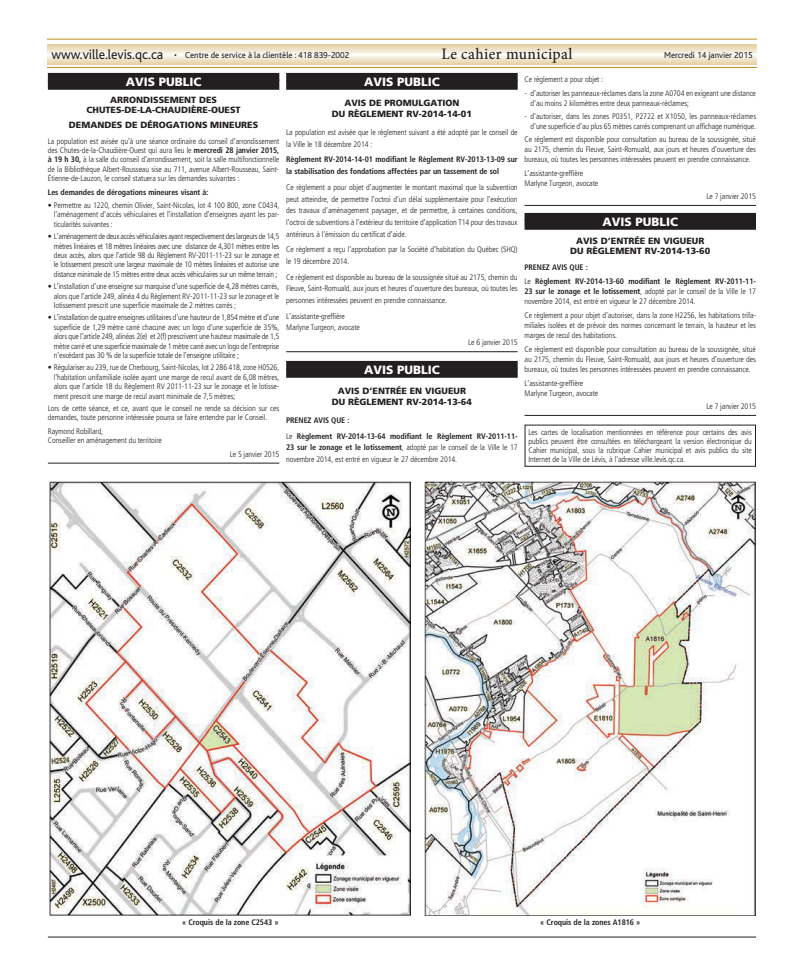
<style>
.page{position:relative;width:792px;height:973px;background:#fff}
.page>*{position:absolute;margin:0;border:0;box-sizing:border-box;transform-origin:0 0}
.t1{font:500 16px "Minion Pro";color:#231f20}
.t2{font:900 12px "Frutiger LT Std";color:#fff}
.t3{font:900 9px/11.7px "Frutiger LT Std";color:#231f20;text-align:center}
.t4{font:9px "Bliss";color:#231f20}
.t5{font:300 condensed 8px/9.4px "Frutiger LT Std";letter-spacing:-.01em;color:#231f20;text-align:justify}
.t6{font:700 condensed 8px/11.7px "Frutiger LT Std";letter-spacing:-.01em;color:#231f20}
.s1{font-size:14px}
.s2{font-weight:700}
.s3{font-weight:300}
</style>
<div class="page">
<svg style="left:48px;top:38px;width:708px;height:29px"></svg>
<svg style="left:48px;top:44px;width:708px;height:21px;background:#efe3c9"></svg>
<hr style="left:48px;top:39px;width:708px;height:1px;background:#b89112">
<hr style="left:48px;top:67px;width:708px;height:1px;background:#b89112">
<hr style="left:48px;top:937px;width:708px;height:1px;background:#231f20">
<div style="left:48px;top:73px;width:231px;height:8px;background:#231f20"></div>
<div style="left:48px;top:80px;width:231px;height:10px;background:#231f20"></div>
<hr style="left:48px;top:463px;width:231px;height:1px;background:#231f20">
<div style="left:286px;top:73px;width:232px;height:8px;background:#231f20"></div>
<div style="left:286px;top:80px;width:232px;height:10px;background:#231f20"></div>
<hr style="left:286px;top:351px;width:232px;height:1px;background:#231f20">
<div style="left:286px;top:361px;width:232px;height:8px;background:#231f20"></div>
<div style="left:286px;top:368px;width:232px;height:10px;background:#231f20"></div>
<hr style="left:524px;top:205px;width:232px;height:1px;background:#231f20">
<div style="left:524px;top:213px;width:232px;height:8px;background:#231f20"></div>
<div style="left:524px;top:220px;width:232px;height:10px;background:#231f20"></div>
<hr style="left:524px;top:415px;width:232px;height:1px;background:#231f20">
<img style="left:49px;top:481px;width:361px;height:434px">
<img style="left:425px;top:481px;width:330px;height:434px">
<div style="left:524px;top:425px;width:232px;height:42px;border:1px solid #231f20"></div>
<p class="t4" style="left:52px;top:50px;width:299px"><span class="s1">www.ville.levis.qc.ca</span> • Centre de service à la clientèle : 418 839-2002</p>
<h1 class="t1" style="left:441px;top:43px;width:133px">Le cahier municipal</h1>
<p class="t4" style="left:664px;top:51px;width:90px">Mercredi 14 janvier 2015</p>
<h2 class="t2" style="left:126px;top:74px;width:77px">AVIS PUBLIC</h2>
<p class="t3" style="left:87px;top:95px;width:156px;line-height:9.4px">ARRONDISSEMENT DES<br>CHUTES-DE-LA-CHAUDIÈRE-OUEST</p>
<p class="t3" style="left:69px;top:119px;width:191px">DEMANDES DE DÉROGATIONS MINEURES</p>
<p class="t5" style="left:48px;top:136px;width:233px">La population est avisée qu’à une séance ordinaire du conseil d’arrondissement des Chutes-de-la-Chaudière-Ouest qui aura lieu le <span class="s2">mercredi 28 janvier 2015, à 19 h 30,</span> à la salle du conseil d’arrondissement, soit la salle multifonctionnelle de la Bibliothèque Albert-Rousseau sise au 711, avenue Albert-Rousseau, Saint-Étienne-de-Lauzon, le conseil statuera sur les demandes suivantes :</p>
<p class="t6" style="left:48px;top:186px;width:162px">Les demandes de dérogations mineures visant à:</p>
<p class="t5" style="left:54px;top:201px;width:227px;text-indent:-6px">• Permettre au 1220, chemin Olivier, Saint-Nicolas, lot 4 100 800, zone C0434, l’aménagement d’accès véhiculaires et l’installation d’enseignes ayant les par&shy;ticularités suivantes :</p>
<p class="t5" style="left:54px;top:232px;width:227px;text-indent:-6px">• L’aménagement de deux accès véhiculaires ayant respectivement des largeurs de 14,5 mètres linéaires et 18 mètres linéaires avec une distance de 4,301 mètres entre les deux accès, alors que l’article 98 du Règlement RV-2011-11-23 sur le zonage et le lotissement prescrit une largeur maximale de 10 mètres linéaires et autorise une distance minimale de 15 mètres entre deux accès véhiculaires sur un même terrain ;</p>
<p class="t5" style="left:54px;top:282px;width:227px;text-indent:-6px">• L’installation d’une enseigne sur marquise d’une superficie de 4,28 mètres carrés, alors que l’article 249, alinéa 4 du Règlement RV-2011-11-23 sur le zonage et le lotissement prescrit une superficie maximale de 2 mètres carrés ;</p>
<p class="t5" style="left:54px;top:313px;width:227px;text-indent:-6px">• L’installation de quatre enseignes utilitaires d’une hauteur de 1,854 mètre et d’une superficie de 1,29 mètre carré chacune avec un logo d’une superficie de 35%, alors que l’article 249, alinéas 2(e) et 2(f) prescrivent une hauteur maximale de 1,5 mètre carré et une superficie maximale de 1 mètre carré avec un logo de l’entreprise n’excédant pas 30 % de la superficie totale de l’enseigne utilitaire ;</p>
<p class="t5" style="left:54px;top:363px;width:227px;text-indent:-6px">• Régulariser au 239, rue de Cherbourg, Saint-Nicolas, lot 2 286 418, zone H0526, l’habitation unifamiliale isolée ayant une marge de recul avant de 6,08 mètres, alors que l’article 18 du Règlement RV 2011-11-23 sur le zonage et le lotisse&shy;ment prescrit une marge de recul avant minimale de 7,5 mètres;</p>
<p class="t5" style="left:48px;top:404px;width:233px">Lors de cette séance, et ce, avant que le conseil ne rende sa décision sur ces demandes, toute personne intéressée pourra se faire entendre par le Conseil.</p>
<p class="t5" style="left:48px;top:426px;width:116px">Raymond Robillard,<br>Conseiller en aménagement du territoire</p>
<p class="t5" style="left:230px;top:449px;width:51px">Le 5 janvier 2015</p>
<p class="t5" style="left:524px;top:75px;width:80px">Ce règlement a pour objet :</p>
<p class="t5" style="left:530px;top:88px;width:227px;line-height:10px;text-indent:-6px">- d’autoriser les panneaux-réclames dans la zone A0704 en exigeant une distance d’au moins 2 kilomètres entre deux panneaux-réclames;</p>
<p class="t5" style="left:524px;top:111px;width:233px;line-height:10px;text-align:right">- d’autoriser, dans les zones P0351, P2722 et X1050, les panneaux-réclames d’une superficie d’au plus 65 mètres carrés comprenant un affichage numérique.</p>
<p class="t5" style="left:524px;top:134px;width:233px;line-height:10px">Ce règlement est disponible pour consultation au bureau de la soussignée, situé au 2175, chemin du Fleuve, Saint-Romuald, aux jours et heures d’ouverture des bureaux, où toutes les personnes intéressées peuvent en prendre connaissance.</p>
<p class="t5" style="left:524px;top:168px;width:75px;line-height:10px">L’assistante-greffière<br>Marlyne Turgeon, avocate</p>
<p class="t5" style="left:706px;top:192px;width:51px">Le 7 janvier 2015</p>
<h2 class="t2" style="left:602px;top:214px;width:77px">AVIS PUBLIC</h2>
<p class="t3" style="left:570px;top:236px;width:142px;line-height:10px">AVIS D’ENTRÉE EN VIGUEUR<br>DU RÈGLEMENT RV-2014-13-60</p>
<p class="t6" style="left:524px;top:260px;width:233px;line-height:14px">PRENEZ AVIS QUE :<br><span class="s3">Le</span> Règlement RV-2014-13-60 modifiant le Règlement RV-2011-11-</p>
<p class="t5" style="left:524px;top:286px;width:233px;line-height:10px"><span class="s2">23 sur le zonage et le lotissement</span>, adopté par le conseil de la Ville le 17 novembre 2014, est entré en vigueur le 27 décembre 2014.</p>
<p class="t5" style="left:524px;top:310px;width:233px;line-height:10px">Ce règlement a pour objet d’autoriser, dans la zone H2256, les habitations trifa&shy;miliales isolées et de prévoir des normes concernant le terrain, la hauteur et les marges de recul des habitations.</p>
<p class="t5" style="left:524px;top:344px;width:233px;line-height:10px">Ce règlement est disponible pour consultation au bureau de la soussignée, situé au 2175, chemin du Fleuve, Saint-Romuald, aux jours et heures d’ouverture des bureaux, où toutes les personnes intéressées peuvent en prendre connaissance.</p>
<p class="t5" style="left:524px;top:378px;width:75px;line-height:10px">L’assistante-greffière<br>Marlyne Turgeon, avocate</p>
<p class="t5" style="left:706px;top:402px;width:51px">Le 7 janvier 2015</p>
<h2 class="t2" style="left:364px;top:74px;width:77px">AVIS PUBLIC</h2>
<p class="t3" style="left:332px;top:97px;width:142px">AVIS DE PROMULGATION<br>DU RÈGLEMENT RV-2014-14-01</p>
<p class="t5" style="left:286px;top:127px;width:233px;line-height:11.7px">La population est avisée que le règlement suivant a été adopté par le conseil de la Ville le 18 décembre 2014 :</p>
<p class="t6" style="left:286px;top:154px;width:233px">Règlement RV-2014-14-01 modifiant le Règlement RV-2013-13-09 sur la stabilisation des fondations affectées par un tassement de sol</p>
<p class="t5" style="left:286px;top:181px;width:233px;line-height:11.7px">Ce règlement a pour objet d’augmenter le montant maximal que la subvention peut atteindre, de permettre l’octroi d’un délai supplémentaire pour l’exécution des travaux d’aménagement paysager, et de permettre, à certaines conditions, l’octroi de subventions à l’extérieur du territoire d’application T14 pour des travaux antérieurs à l’émission du certificat d’aide.</p>
<p class="t5" style="left:286px;top:244px;width:233px;line-height:11.7px">Ce règlement a reçu l’approbation par la Société d’habitation du Québec (SHQ) le 19 décembre 2014.</p>
<p class="t5" style="left:286px;top:271px;width:233px;line-height:11.7px">Ce règlement est disponible au bureau de la soussignée situé au 2175, chemin du Fleuve, Saint-Romuald, aux jours et heures d’ouverture des bureaux, où toutes les personnes intéressées peuvent en prendre connaissance.</p>
<p class="t5" style="left:286px;top:310px;width:75px;line-height:11.7px">L’assistante-greffière<br>Marlyne Turgeon, avocate</p>
<p class="t5" style="left:468px;top:338px;width:51px">Le 6 janvier 2015</p>
<h2 class="t2" style="left:364px;top:362px;width:77px">AVIS PUBLIC</h2>
<p class="t3" style="left:332px;top:385px;width:142px">AVIS D’ENTRÉE EN VIGUEUR<br>DU RÈGLEMENT RV-2014-13-64</p>
<p class="t6" style="left:286px;top:412px;width:233px;line-height:15.7px">PRENEZ AVIS QUE :<br><span class="s3">Le</span> Règlement RV-2014-13-64 modifiant le Règlement RV-2011-11-</p>
<p class="t5" style="left:286px;top:442px;width:233px;line-height:11.7px"><span class="s2">23 sur le zonage et le lotissement</span>, adopté par le conseil de la Ville le 17 novembre 2014, est entré en vigueur le 27 décembre 2014.</p>
<p class="t5" style="left:528px;top:427px;width:225px;line-height:9px">Les cartes de localisation mentionnées en référence pour certains des avis publics peuvent être consultées en téléchargeant la version électronique du Cahier municipal, sous la rubrique Cahier municipal et avis publics du site Internet de la Ville de Lévis, à l’adresse ville.levis.qc.ca.</p>
<p class="t6" style="left:182px;top:916px;width:98px">« Croquis de la zone C2543 »</p>
<p class="t6" style="left:540px;top:916px;width:101px">« Croquis de la zones A1816 »</p>
</div>
